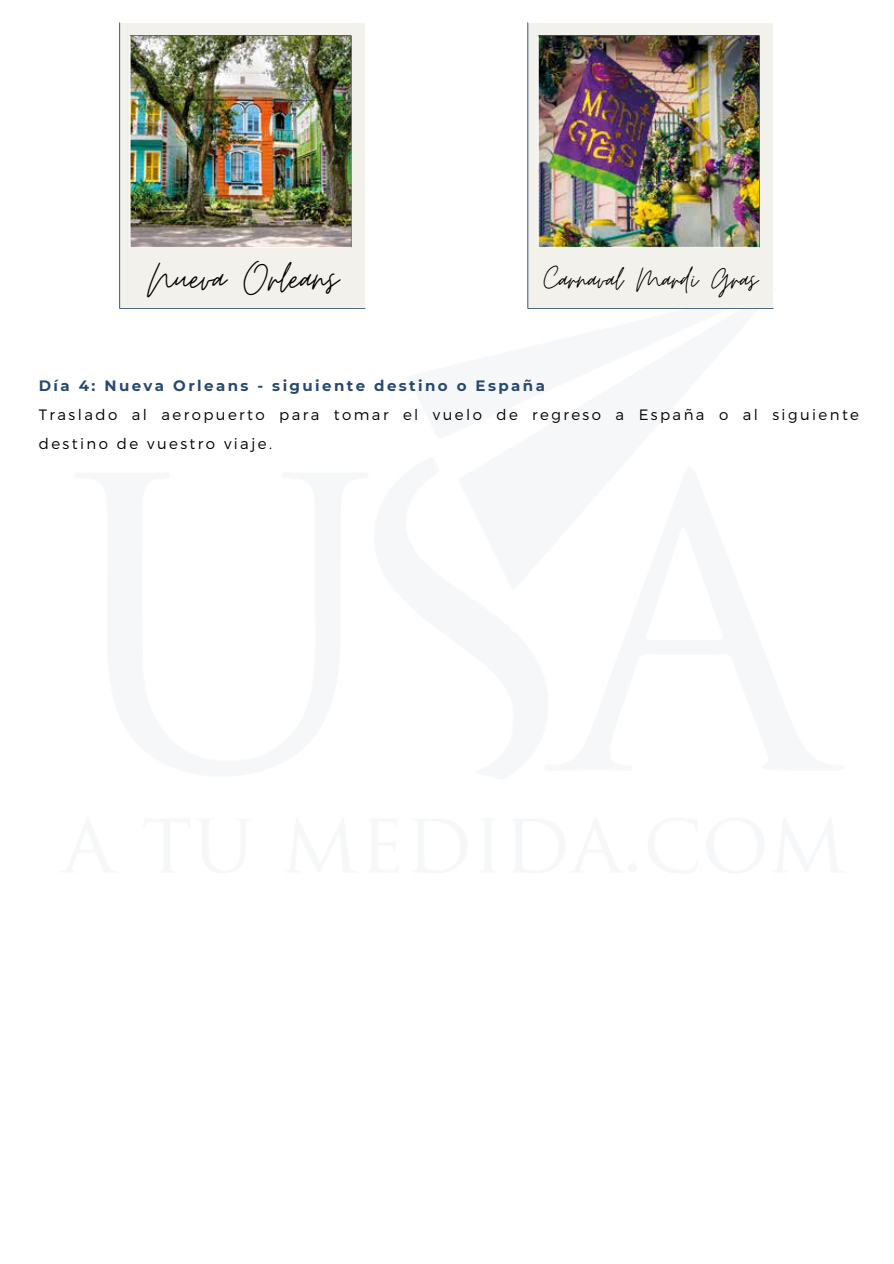
<style>
.page{position:relative;width:894px;height:1264px;background:#fff}
.page>*{position:absolute;margin:0;border:0;box-sizing:border-box;transform-origin:0 0}
.t1{font:48px "Moon Time";color:#000}
.t2{font:36px "Moon Time";color:#000}
.t3{font:300 15px/28px "Montserrat";letter-spacing:.16em;color:#000}
.t4{font:700 15px "Montserrat";letter-spacing:.16em;color:#28496e}
</style>
<div class="page">
<img style="left:527px;top:22px;width:247px;height:287px">
<img style="left:119px;top:22px;width:247px;height:287px">
<h1 class="t1" style="left:147px;top:251px;width:192px">Nueva Orleans</h1>
<h2 class="t2" style="left:544px;top:259px;width:215px">Carnaval Mardi Gras</h2>
<p class="t4" style="left:39px;top:375px;width:507px">Día 4: Nueva Orleans - siguiente destino o España</p>
<p class="t3" style="left:39px;top:401px;width:821px">Traslado al aeropuerto para tomar el vuelo de regreso a España o al siguiente destino de vuestro viaje.</p>
</div>
